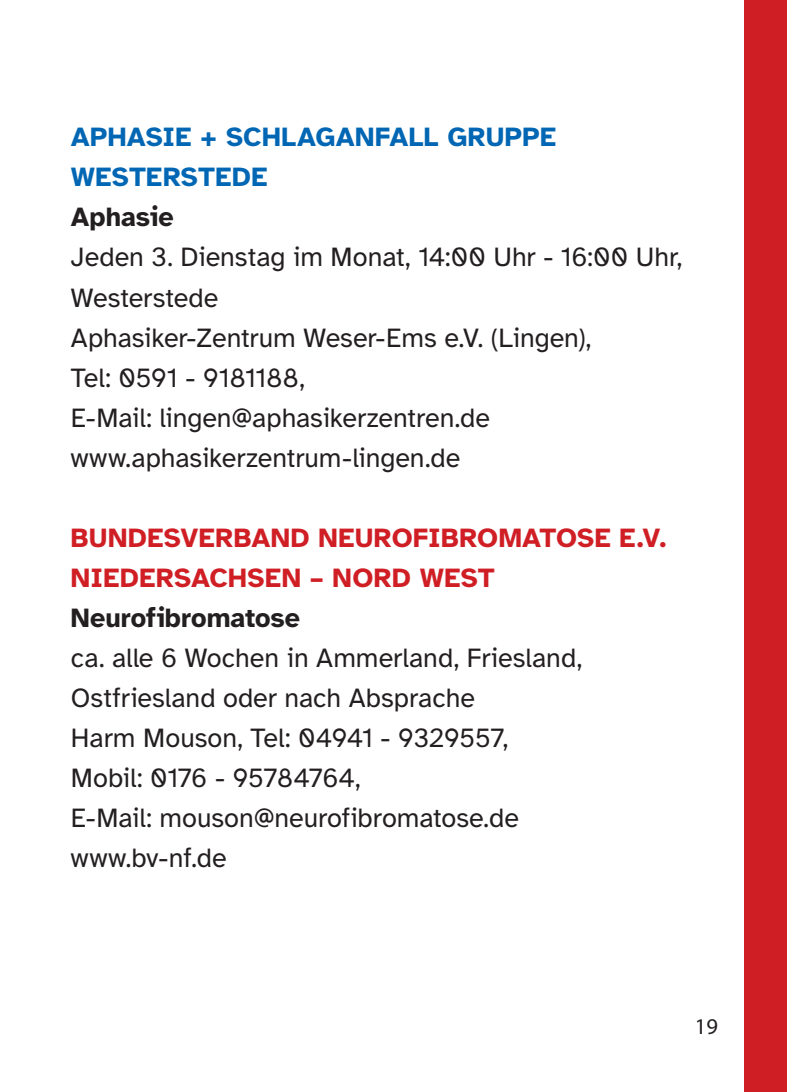
<style>
.page{position:relative;width:787px;height:1092px;background:#fff}
.page>*{position:absolute;margin:0;border:0;box-sizing:border-box;transform-origin:0 0}
.t1{font:27.5px/40px "Atkinson Hyperlegible";color:#231f20}
.t2{font:700 27.5px/40px "Atkinson Hyperlegible";letter-spacing:.015em;color:#d01e25}
.t3{font:700 27.5px/40px "Atkinson Hyperlegible";letter-spacing:.01em;color:#0166b3}
.t4{font:700 27.5px "Atkinson Hyperlegible";color:#231f20}
.t5{font:22.5px "Myriad Pro";color:#231f20}
</style>
<div class="page">
<div style="left:744px;top:0;width:43px;height:1091px;background:#d01e25"></div>
<p class="t3" style="left:71px;top:117px;width:486px">APHASIE + SCHLAGANFALL GRUPPE<br>WESTERSTEDE</p>
<p class="t4" style="left:71px;top:201px;width:104px">Aphasie</p>
<p class="t1" style="left:71px;top:238px;width:613px">Jeden 3. Dienstag im Monat, 14:00 Uhr - 16:00 Uhr, Westerstede<br>Aphasiker-Zentrum Weser-Ems e.V. (Lingen),<br>Tel: 0591 - 9181188,<br>E-Mail: lingen@aphasikerzentren.de www.aphasikerzentrum-lingen.de</p>
<p class="t2" style="left:71px;top:517px;width:597px">BUNDESVERBAND NEUROFIBROMATOSE E.V.<br>NIEDERSACHSEN – NORD WEST</p>
<p class="t4" style="left:71px;top:601px;width:231px">Neurofibromatose</p>
<p class="t1" style="left:71px;top:638px;width:513px">ca. alle 6 Wochen in Ammerland, Friesland,<br>Ostfriesland oder nach Absprache<br>Harm Mouson, Tel: 04941 - 9329557,<br>Mobil: 0176 - 95784764,<br>E-Mail: mouson@neurofibromatose.de www.bv-nf.de</p>
<p class="t5" style="left:694px;top:1012px;width:25px">19</p>
</div>
